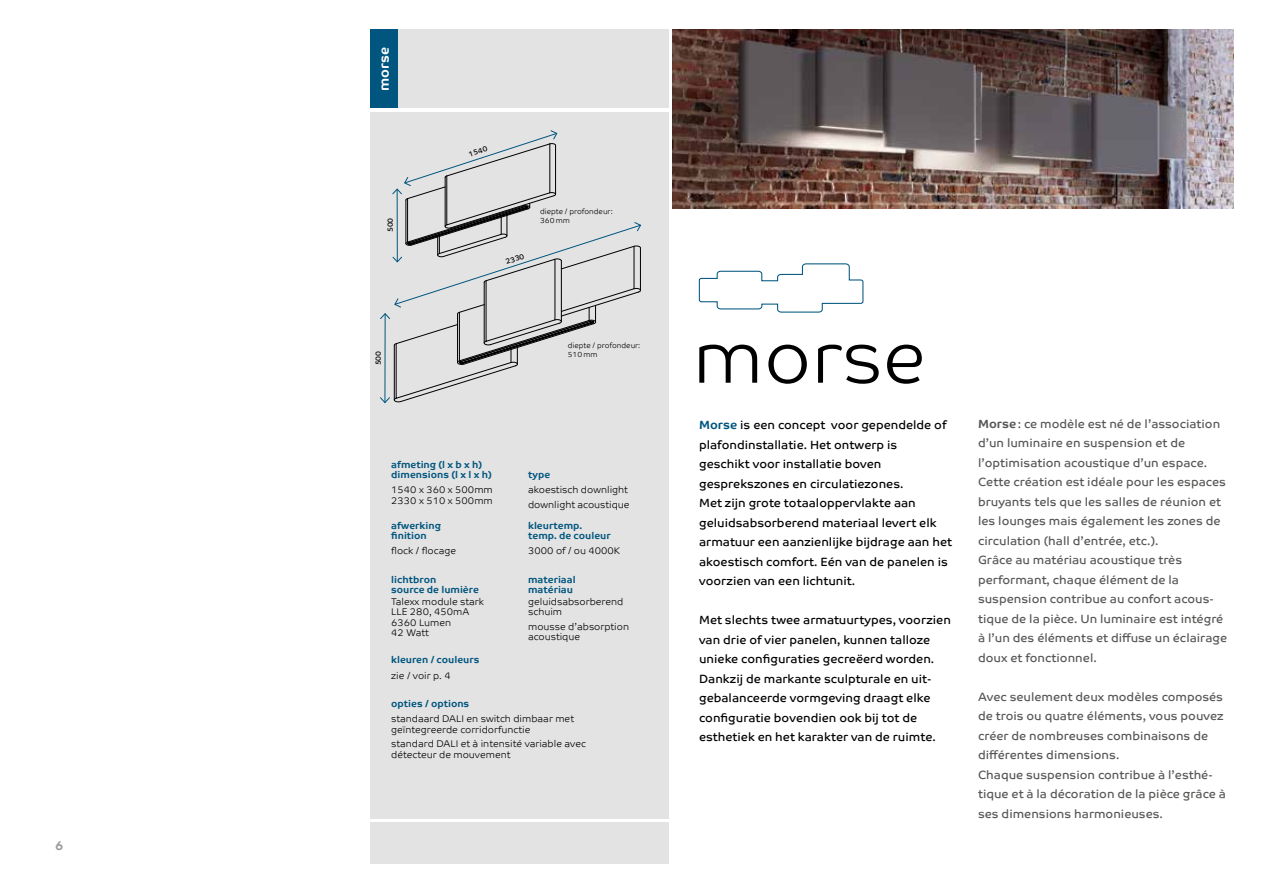
<style>
.page{position:relative;width:1263px;height:893px;background:#fff}
.page>*{position:absolute;margin:0;border:0;box-sizing:border-box;transform-origin:0 0}
.t1{font:300 75px "Co Text";color:#000}
.t2{font:700 13.5px "Co Text";color:#fff}
.t3{font:700 12.75px "Co Text";color:#9d9d9c}
.t4{font:12px/19.5px "Co Text";color:#575756}
.t5{font:12px/19.5px "Co Text";color:#000}
.t6{font:300 9.75px/10.5px "Co Text";color:#000}
.t7{font:700 9.75px/10.5px "Co Text";color:#00567f}
.t8{font:300 7.5px/9px "Co Text";color:#000}
.t9{font:7.5px "Co Text";color:#000}
.s1{font-weight:700;color:#00567f}
.s2{font-weight:700}
</style>
<div class="page">
<div style="left:370px;top:112px;width:299px;height:706px;background:#e4e3e3"></div>
<div style="left:370px;top:30px;width:299px;height:78px;background:#e4e3e3"></div>
<div style="left:370px;top:822px;width:299px;height:41px;background:#e4e3e3"></div>
<div style="left:370px;top:30px;width:27px;height:78px;background:#00567f"></div>
<svg style="left:698px;top:263px;width:166px;height:50px"></svg>
<img style="left:673px;top:30px;width:560px;height:178px">
<svg style="left:380px;top:130px;width:261px;height:273px"></svg>
<p class="t3" style="left:55px;top:841px;width:10px">6</p>
<p class="t2" style="left:379px;top:91px;width:45px;rotate:-90deg">morse</p>
<p class="t9" style="left:387px;top:232px;width:16px;rotate:-90deg">500</p>
<p class="t9" style="left:375px;top:365px;width:16px;rotate:-90deg">500</p>
<p class="t9" style="left:468px;top:151px;width:21px;rotate:-18deg">1540</p>
<p class="t9" style="left:505px;top:258px;width:21px;rotate:-18deg">2330</p>
<p class="t8" style="left:540px;top:207px;width:74px">diepte / profondeur:<br>360 mm</p>
<p class="t8" style="left:568px;top:341px;width:74px">diepte / profondeur:<br>510 mm</p>
<p class="t7" style="left:391px;top:460px;width:102px">afmeting (l x b x h) dimensions (l x l x h)</p>
<p class="t7" style="left:528px;top:470px;width:24px">type</p>
<p class="t6" style="left:391px;top:485px;width:103px">1540 x 360 x 500mm<br>2330 x 510 x 500mm</p>
<p class="t6" style="left:528px;top:483px;width:103px;line-height:14.7px">akoestisch downlight downlight acoustique</p>
<p class="t7" style="left:391px;top:521px;width:51px">afwerking finition</p>
<p class="t7" style="left:528px;top:521px;width:84px">kleur temp. temp. de couleur</p>
<p class="t6" style="left:391px;top:546px;width:66px">flock / flocage</p>
<p class="t6" style="left:528px;top:546px;width:94px">3000 of / ou 4000K</p>
<p class="t7" style="left:391px;top:575px;width:89px">lichtbron<br>source de lumière</p>
<p class="t7" style="left:528px;top:575px;width:49px">materiaal matériau</p>
<p class="t6" style="left:391px;top:597px;width:94px">Talexx module stark<br>LLE 280, 450mA<br>6360 Lumen<br>42 Watt</p>
<p class="t6" style="left:528px;top:597px;width:97px">geluids absorberend schuim</p>
<p class="t6" style="left:528px;top:622px;width:102px">mousse d’absorption acoustique</p>
<p class="t7" style="left:391px;top:655px;width:90px">kleuren / couleurs</p>
<p class="t6" style="left:391px;top:671px;width:61px">zie / voir p. 4</p>
<p class="t7" style="left:391px;top:699px;width:80px">opties / options</p>
<p class="t6" style="left:391px;top:714px;width:184px">standaard DALI en switch dimbaar met geïntegreerde corridorfunctie</p>
<p class="t6" style="left:391px;top:739px;width:196px">standard DALI et à intensité variable avec détecteur de mouvement</p>
<h1 class="t1" style="left:693px;top:325px;width:235px">morse</h1>
<p class="t5" style="left:699px;top:416px;width:255px"><span class="s1">Morse</span> is een concept voor gependelde of plafond installatie. Het ontwerp is<br>geschikt voor installatie boven gesprekszones en circulatie zones.<br>Met zijn grote totaaloppervlakte aan geluids absorberend materiaal levert elk armatuur een aanzienlijke bijdrage aan het akoestisch comfort. Eén van de panelen is voorzien van een lichtunit.</p>
<p class="t5" style="left:699px;top:611px;width:253px">Met slechts twee armatuur types, voorzien van drie of vier panelen, kunnen talloze unieke configuraties gecreëerd worden.<br>Dankzij de markante sculpturale en uit&shy;gebalanceerde vormgeving draagt elke configuratie bovendien ook bij tot de esthetiek en het karakter van de ruimte.</p>
<p class="t4" style="left:978px;top:415px;width:251px"><span class="s2">Morse</span> : ce modèle est né de l’association d’un luminaire en suspension et de l’optimisation acoustique d’un espace.<br>Cette création est idéale pour les espaces bruyants tels que les salles de réunion et les lounges mais également les zones de circulation (hall d’entrée, etc.).<br>Grâce au matériau acoustique très performant, chaque élément de la suspension contribue au confort acous&shy;tique de la pièce. Un luminaire est intégré à l’un des éléments et diffuse un éclairage doux et fonctionnel.</p>
<p class="t4" style="left:978px;top:688px;width:249px">Avec seulement deux modèles composés de trois ou quatre éléments, vous pouvez créer de nombreuses combinaisons de différentes dimensions.<br>Chaque suspension contribue à l’esthé&shy;tique et à la décoration de la pièce grâce à ses dimensions harmonieuses.</p>
</div>
